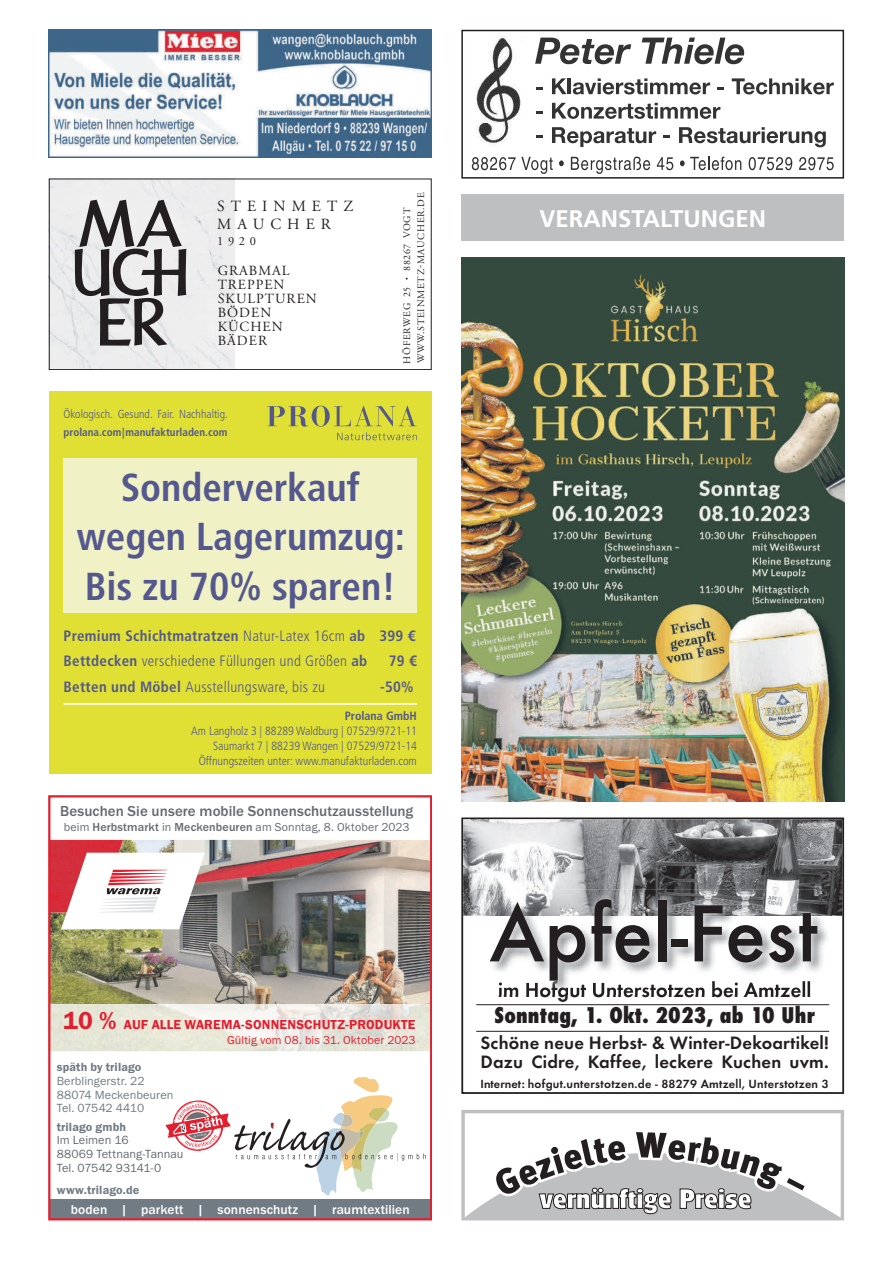
<style>
.page{position:relative;width:893px;height:1263px;background:#fff}
.page>*{position:absolute;margin:0;border:0;box-sizing:border-box;transform-origin:0 0}
.t1{font:500 84px "Futura T";color:#231f20}
.t2{font:700 condensed 39px/49.5px "Frutiger LT Std";color:#54588e;text-align:center}
.t3{font:700 24px "Frutiger";color:#fff}
.t4{font:600 21px "Futura T";color:#231f20}
.t5{font:800 condensed 21px "Futura";letter-spacing:.01em;color:#231f20}
.t6{font:600 18.6px/19px "Futura T";letter-spacing:.01em;color:#231f20}
.t7{font:15.6px/18.6px "Adobe Garamond Pro";letter-spacing:.39em;color:#231f20}
.t8{font:300 condensed 15px/25.5px "Frutiger LT Std";letter-spacing:.02em;color:#54588e}
.t9{font:500 15px "Franklin Gothic URW";letter-spacing:.005em;color:#646971}
.t10{font:700 condensed 15px "Frutiger LT Std";color:#54588e}
.t11{font:13.95px/14px "Adobe Garamond Pro";letter-spacing:.075em;color:#231f20}
.t12{font:500 13.5px "Franklin Gothic URW";letter-spacing:.005em;color:#fff}
.t13{font:13.5px "Franklin Gothic URW Dem";letter-spacing:.015em;color:#e21f2f}
.t14{font:12.45px "Adobe Garamond Pro";color:#231f20}
.t15{font:600 12.3px "Futura T";letter-spacing:.02em;color:#231f20}
.t16{font:12.3px/13.8px "Franklin Gothic URW Boo";letter-spacing:.01em;color:#717b83}
.t17{font:12.3px/13.8px "Franklin Gothic URW Boo";letter-spacing:.005em;color:#646971}
.t18{font:12.3px "Franklin Gothic URW Dem";letter-spacing:.01em;color:#717b83}
.t19{font:300 condensed 12px/15px "Frutiger LT Std";color:#54588e;text-align:right}
.t20{font:12px "Franklin Gothic URW Boo";letter-spacing:.01em;color:#646971}
.t21{font:12px "Franklin Gothic URW Boo";letter-spacing:.01em;color:#e21f2f}
.t22{font:700 condensed 12px "Frutiger LT Std";color:#54588e}
.t23{font:300 condensed 11.7px "Frutiger LT Std";color:#54588e}
.t24{font:700 condensed 11.1px "Frutiger LT Std";color:#54588e}
.t25{font:9.9px/14.1px "Adobe Garamond Pro";letter-spacing:.075em;color:#231f20}
.s1{font-weight:700}
.s2{font-family:"Franklin Gothic URW";font-weight:500}
.s3{font-size:25.5px}
</style>
<div class="page">
<img style="left:476px;top:36px;width:45px;height:110px">
<svg style="left:535px;top:38px;width:96px;height:26px"></svg>
<svg style="left:642px;top:38px;width:102px;height:26px"></svg>
<svg style="left:536px;top:87px;width:7px;height:3px"></svg>
<svg style="left:552px;top:78px;width:15px;height:16px"></svg>
<hr style="left:568px;top:78px;width:3px;height:16px;background:#343334">
<svg style="left:573px;top:78px;width:137px;height:16px"></svg>
<svg style="left:717px;top:87px;width:7px;height:3px"></svg>
<svg style="left:732px;top:78px;width:102px;height:16px"></svg>
<svg style="left:536px;top:111px;width:7px;height:3px"></svg>
<svg style="left:552px;top:103px;width:168px;height:16px"></svg>
<svg style="left:536px;top:136px;width:7px;height:2px"></svg>
<svg style="left:552px;top:127px;width:104px;height:20px"></svg>
<svg style="left:663px;top:136px;width:7px;height:2px"></svg>
<svg style="left:679px;top:127px;width:147px;height:20px"></svg>
<svg style="left:472px;top:157px;width:81px;height:17px"></svg>
<svg style="left:559px;top:160px;width:5px;height:6px"></svg>
<svg style="left:571px;top:157px;width:79px;height:17px"></svg>
<svg style="left:657px;top:157px;width:16px;height:13px"></svg>
<svg style="left:680px;top:157px;width:61px;height:13px"></svg>
<svg style="left:749px;top:157px;width:43px;height:13px"></svg>
<svg style="left:799px;top:157px;width:35px;height:13px"></svg>
<div style="left:461px;top:30px;width:383px;height:149px;border:2px solid #231f20"></div>
<img style="left:461px;top:257px;width:383px;height:544px">
<img style="left:52px;top:840px;width:377px;height:211px">
<img style="left:52px;top:840px;width:71px;height:72px">
<svg style="left:61px;top:853px;width:144px;height:76px"></svg>
<svg style="left:165px;top:1077px;width:261px;height:118px"></svg>
<div style="left:49px;top:1199px;width:382px;height:20px;background:#717b83"></div>
<svg style="left:77px;top:1051px;width:336px;height:1px"></svg>
<div style="left:49px;top:795px;width:383px;height:425px;border:2px solid #e21f2f"></div>
<div style="left:461px;top:817px;width:383px;height:277px;border:2px solid #231f20"></div>
<hr style="left:476px;top:1004px;width:353px;height:1px;background:#231f20">
<hr style="left:476px;top:1031px;width:353px;height:1px;background:#231f20">
<img style="left:463px;top:819px;width:379px;height:97px">
<img style="left:499px;top:990px;width:311px;height:5px">
<img style="left:481px;top:890px;width:346px;height:100px">
<img style="left:499px;top:981px;width:311px;height:9px">
<img style="left:49px;top:30px;width:383px;height:127px">
<div style="left:49px;top:391px;width:383px;height:383px;background:#e0e034"></div>
<svg style="left:267px;top:406px;width:150px;height:34px"></svg>
<hr style="left:64px;top:703px;width:353px;height:2px;background:#fff">
<div style="left:64px;top:459px;width:353px;height:154px;background:#f0f2c5"></div>
<div style="left:51px;top:181px;width:184px;height:187px;background:#ededee"></div>
<svg style="left:75px;top:200px;width:111px;height:146px;background:#a6a5a6"></svg>
<div style="left:49px;top:179px;width:383px;height:191px;border:1px solid #231f20"></div>
<div style="left:461px;top:194px;width:383px;height:47px;background:#bebfc1"></div>
<svg style="left:461px;top:1110px;width:383px;height:110px"></svg>
<p class="t7" style="left:217px;top:197px;width:138px">STEINMETZ<br>MAUCHER</p>
<p class="t14" style="left:217px;top:234px;width:40px">1920</p>
<p class="t11" style="left:218px;top:264px;width:101px">GRABMAL<br>TREPPEN<br>SKULPTUREN<br>BÖDEN<br>KÜCHEN<br>BÄDER</p>
<p class="t25" style="left:400px;top:363px;width:172px;text-indent:92px;rotate:-90deg">88267 VOGT<br>WWW.STEINMETZ-MAUCHER.DE</p>
<p class="t25" style="left:400px;top:363px;width:78px;rotate:-90deg">HÖFERWEG 25</p>
<p class="t23" style="left:64px;top:408px;width:166px">Ökologisch. Gesund. Fair. Nachhaltig.</p>
<p class="t24" style="left:64px;top:426px;width:165px">prolana.com | manufakturladen.com</p>
<h2 class="t2" style="left:77px;top:463px;width:329px">Sonderverkauf wegen Lagerumzug:<br>Bis zu 70% sparen!</h2>
<p class="t8" style="left:64px;top:623px;width:354px"><span class="s1">Premium Schichtmatratzen</span> Natur-Latex 16cm <span class="s1">ab 399 €<br>Bettdecken</span> verschiedene Füllungen und Größen <span class="s1">ab</span></p>
<p class="t10" style="left:389px;top:652px;width:30px">79 €</p>
<p class="t8" style="left:64px;top:674px;width:263px"><span class="s1">Betten und Möbel</span> Ausstellungsware, bis zu</p>
<p class="t10" style="left:380px;top:678px;width:35px">-50%</p>
<p class="t22" style="left:345px;top:709px;width:74px">Prolana GmbH</p>
<p class="t19" style="left:191px;top:724px;width:227px">Am Langholz 3 | 88289 Waldburg | 07529/9721-11<br>Saumarkt 7 | 88239 Wangen | 07529/9721-14<br>Öffnungszeiten unter: www.manufakturladen.com</p>
<p class="t9" style="left:60px;top:802px;width:355px">Besuchen Sie unsere mobile Sonnenschutzausstellung</p>
<p class="t20" style="left:64px;top:819px;width:347px">beim <span class="s2">Herbstmarkt</span> in <span class="s2">Meckenbeuren</span> am Sonntag, 8. Oktober 2023</p>
<p class="t13" style="left:63px;top:1016px;width:354px"><span class="s3">10 %</span> AUF ALLE WAREMA-SONNENSCHUTZ-PRODUKTE</p>
<p class="t21" style="left:227px;top:1032px;width:190px">Gültig vom 08. bis 31. Oktober 2023</p>
<p class="t18" style="left:57px;top:1059px;width:86px">späth by trilago</p>
<p class="t16" style="left:57px;top:1073px;width:118px">Berblingerstr. 22<br>88074 Meckenbeuren<br>Tel. 07542 4410</p>
<p class="t18" style="left:57px;top:1119px;width:71px">trilago gmbh</p>
<p class="t17" style="left:57px;top:1133px;width:128px">Im Leimen 16<br>88069 Tettnang-Tannau<br>Tel. 07542 93141-0</p>
<p class="t18" style="left:57px;top:1182px;width:84px">www.trilago.de</p>
<p class="t12" style="left:71px;top:1201px;width:341px">boden | parkett | sonnenschutz | raumtextilien</p>
<h3 class="t3" style="left:539px;top:205px;width:228px">VERANSTALTUNGEN</h3>
<h1 class="t1" style="left:489px;top:884px;width:330px">Apfel-Fest</h1>
<h3 class="t4" style="left:498px;top:977px;width:315px">im Hofgut Unterstotzen bei Amtzell</h3>
<h3 class="t5" style="left:494px;top:1001px;width:322px">Sonntag, 1. Okt. 2023, ab 10 Uhr</h3>
<p class="t6" style="left:480px;top:1033px;width:350px">Schöne neue Herbst- &amp; Winter-Dekoartikel!<br>Dazu Cidre, Kaffee, leckere Kuchen uvm.</p>
<p class="t15" style="left:481px;top:1076px;width:350px">Internet: hofgut.unterstotzen.de - 88279 Amtzell, Unterstotzen 3</p>
</div>
